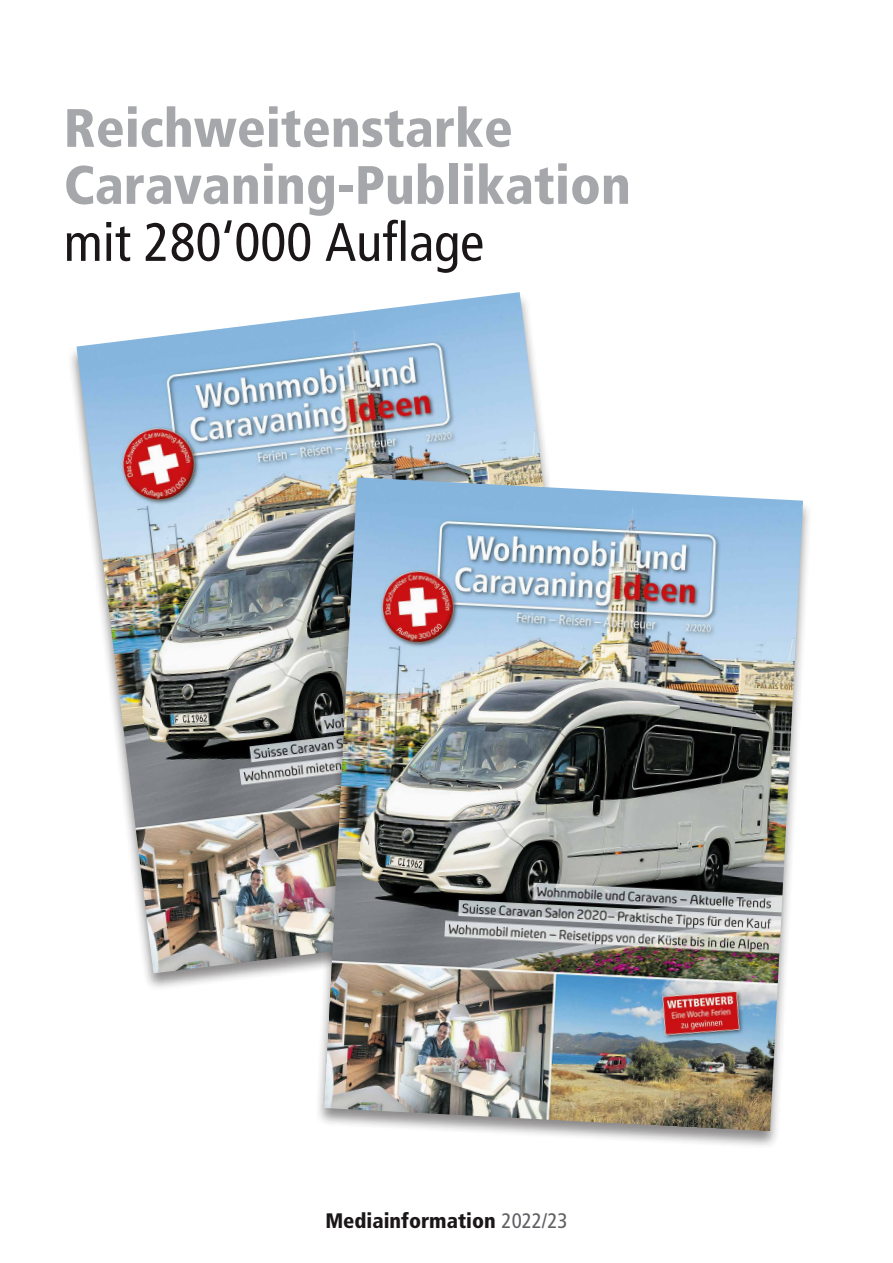
<style>
.page{position:relative;width:893px;height:1263px;background:#fff}
.page>*{position:absolute;margin:0;border:0;box-sizing:border-box;transform-origin:0 0}
.t1{font:900 condensed 54px/57px "Frutiger LT Pro";color:#a6a7aa}
.t2{font:condensed 54px "Frutiger LT Pro";color:#1b1718}
.t3{font:900 condensed 21px "Frutiger LT Pro";color:#1b1718}
.s1{font-weight:400;color:#615e63}
</style>
<div class="page">
<div style="left:67px;top:292px;width:539px;height:700px;background:#1b1718;opacity:.5"></div>
<img style="left:77px;top:292px;width:520px;height:681px">
<div style="left:315px;top:477px;width:498px;height:673px;background:#1b1718;opacity:.5"></div>
<img style="left:324px;top:477px;width:479px;height:654px">
<p class="t1" style="left:64px;top:99px;width:569px">Reichweitenstarke<br>Caravaning-Publikation</p>
<p class="t2" style="left:64px;top:211px;width:422px">mit 280‘000 Auflage</p>
<p class="t3" style="left:325px;top:1208px;width:244px">Mediainformation <span class="s1">2022/23</span></p>
</div>
